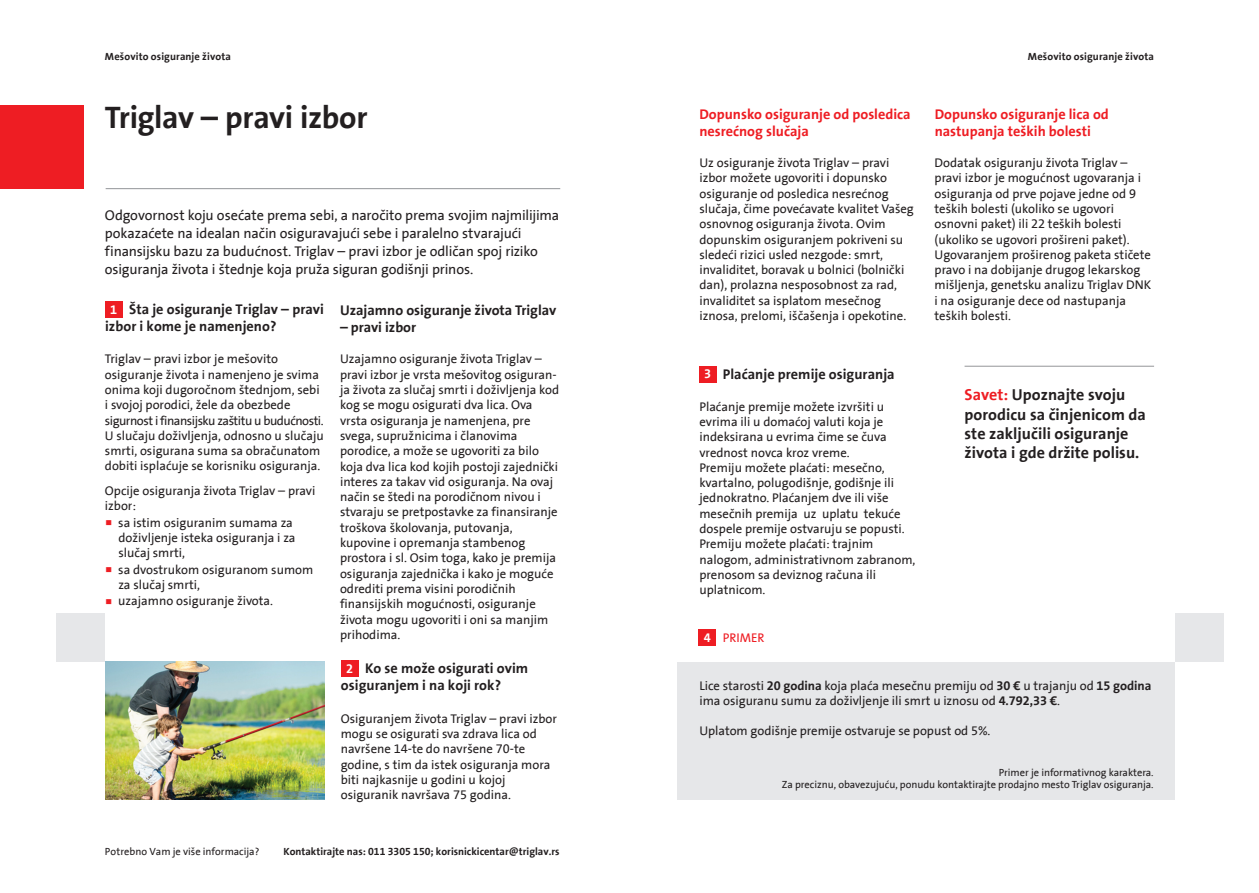
<style>
.page{position:relative;width:1259px;height:893px;background:#fff}
.page>*{position:absolute;margin:0;border:0;box-sizing:border-box;transform-origin:0 0}
.t1{font:700 31.5px "Triglav The Sans";letter-spacing:-.015em;color:#231f20}
.t2{font:700 16.05px/19.2px "Triglav The Sans";color:#231f20}
.t3{font:14.25px/18px "Triglav The Sans";letter-spacing:-.01em;color:#231f20}
.t4{font:700 14.25px/17.1px "Triglav The Sans";color:#231f20}
.t5{font:700 14.25px/16.5px "Triglav The Sans";color:#ee1d23}
.t6{font:12.75px/15.3px "Triglav The Sans";color:#231f20}
.t7{font:12.75px "Triglav The Sans";color:#ee1d23}
.t8{font:700 12.75px "Triglav The Sans";color:#fff}
.t9{font:10.5px/12.6px "Triglav The Sans";letter-spacing:-.005em;color:#231f20;text-align:right}
.t10{font:700 10.5px "Triglav The Sans";color:#231f20}
.s1{font-family:"Times New Roman";font-size:22.5px;color:#ee1d23}
.s2{font-size:12.75px;color:#fff}
.s3{font-weight:700;color:#fff}
.s4{color:#ee1d23}
.s5{font-weight:700}
</style>
<div class="page">
<div style="left:0;top:105px;width:84px;height:84px;background:#ee1d23"></div>
<div style="left:105px;top:301px;width:17px;height:17px;background:#ee1d23"></div>
<div style="left:341px;top:661px;width:17px;height:16px;background:#ee1d23"></div>
<img style="left:106px;top:662px;width:218px;height:137px">
<div style="left:56px;top:613px;width:49px;height:49px;background:#e6e7e9"></div>
<div style="left:1175px;top:613px;width:49px;height:49px;background:#e6e7e9"></div>
<div style="left:699px;top:629px;width:17px;height:17px;background:#ee1d23"></div>
<div style="left:699px;top:366px;width:17px;height:17px;background:#ee1d23"></div>
<hr style="left:964px;top:366px;width:190px;height:1px;background:#949699">
<hr style="left:106px;top:188px;width:454px;height:1px;background:#939598">
<div style="left:677px;top:662px;width:498px;height:137px;background:#e6e7e9"></div>
<p class="t10" style="left:105px;top:51px;width:128px">Mešovito osiguranje života</p>
<p class="t10" style="left:1028px;top:51px;width:128px">Mešovito osiguranje života</p>
<h1 class="t1" style="left:105px;top:99px;width:264px">Triglav – pravi izbor</h1>
<p class="t3" style="left:105px;top:207px;width:456px">Odgovornost koju osećate prema sebi, a naročito prema svojim najmilijima pokazaćete na idealan način osiguravajući sebe i paralelno stvarajući finansijsku bazu za budućnost. Triglav – pravi izbor je odličan spoj riziko osiguranja života i štednje koja pruža siguran godišnji prinos.</p>
<p class="t4" style="left:105px;top:301px;width:220px;text-indent:24px">Šta je osiguranje Triglav – pravi izbor i kome je namenjeno?</p>
<p class="t6" style="left:105px;top:352px;width:220px">Triglav – pravi izbor je mešovito osiguranje života i namenjeno je svima onima koji dugoročnom štednjom, sebi i svojoj porodici, žele da obezbede sigurnost i finansijsku zaštitu u budućnosti.<br>U slučaju doživljenja, odnosno u slučaju smrti, osigurana suma sa obračunatom dobiti isplaćuje se korisniku osiguranja.</p>
<p class="t6" style="left:105px;top:483px;width:212px">Opcije osiguranja života Triglav – pravi izbor:</p>
<p class="t6" style="left:118px;top:515px;width:179px;text-indent:-13px"><span class="s1">▪</span> sa istim osiguranim sumama za doživljenje isteka osiguranja i za slučaj smrti,</p>
<p class="t6" style="left:118px;top:562px;width:196px;text-indent:-13px"><span class="s1">▪</span> sa dvostrukom osiguranom sumom za slučaj smrti,</p>
<p class="t6" style="left:105px;top:594px;width:170px"><span class="s1">▪</span> uzajamno osiguranje života.</p>
<p class="t8" style="left:110px;top:302px;width:9px">1</p>
<p class="t4" style="left:340px;top:302px;width:218px">Uzajamno osiguranje života Triglav</p>
<p class="t4" style="left:340px;top:319px;width:78px">– pravi izbor</p>
<p class="t6" style="left:340px;top:352px;width:221px">Uzajamno osiguranje života Triglav – pravi izbor je vrsta mešovitog osiguran&shy;ja života za slučaj smrti i doživljenja kod kog se mogu osigurati dva lica. Ova vrsta osiguranja je namenjena, pre svega, supružnicima i članovima porodice, a može se ugovoriti za bilo koja dva lica kod kojih postoji zajednički interes za takav vid osiguranja. Na ovaj način se štedi na porodičnom nivou i stvaraju se pretpostavke za finansiranje troškova školovanja, putovanja, kupovine i opremanja stambenog prostora i sl. Osim toga, kako je premija osiguranja zajednička i kako je moguće odrediti prema visini porodičnih finansijskih mogućnosti, osiguranje života mogu ugovoriti i oni sa manjim prihodima.</p>
<p class="t4" style="left:341px;top:660px;width:189px;text-indent:24px">Ko se može osigurati ovim osiguranjem i na koji rok?</p>
<p class="t6" style="left:341px;top:711px;width:218px">Osiguranjem života Triglav – pravi izbor mogu se osigurati sva zdrava lica od navršene 14-te do navršene 70-te godine, s tim da istek osiguranja mora biti najkasnije u godini u kojoj osiguranik navršava 75 godina.</p>
<p class="t8" style="left:346px;top:661px;width:9px">2</p>
<p class="t9" style="left:105px;top:845px;width:156px">Potrebno Vam je više informacija?</p>
<p class="t10" style="left:283px;top:846px;width:278px">Kontaktirajte nas: 011 3305 150; korisnickicentar@triglav.rs</p>
<p class="t5" style="left:699px;top:106px;width:213px">Dopunsko osiguranje od posledica nesrećnog slučaja</p>
<p class="t5" style="left:934px;top:106px;width:176px">Dopunsko osiguranje lica od nastupanja teških bolesti</p>
<p class="t6" style="left:699px;top:155px;width:216px">Uz osiguranje života Triglav – pravi izbor možete ugovoriti i dopunsko osiguranje od posledica nesrećnog slučaja, čime povećavate kvalitet Vašeg osnovnog osiguranja života. Ovim dopunskim osiguranjem pokriveni su sledeći rizici usled nezgode: smrt, invaliditet, boravak u bolnici (bolnički dan), prolazna nesposobnost za rad, invaliditet sa isplatom mesečnog iznosa, prelomi, iščašenja i opekotine.</p>
<p class="t6" style="left:934px;top:155px;width:218px">Dodatak osiguranju života Triglav – pravi izbor je mogućnost ugovaranja i osiguranja od prve pojave jedne od 9 teških bolesti (ukoliko se ugovori osnovni paket) ili 22 teških bolesti (ukoliko se ugovori prošireni paket).<br>Ugovaranjem proširenog paketa stičete pravo i na dobijanje drugog lekarskog mišljenja, genetsku analizu Triglav DNK i na osiguranje dece od nastupanja teških bolesti.</p>
<p class="t4" style="left:704px;top:366px;width:192px"><span class="s2">3</span> Plaćanje premije osiguranja</p>
<p class="t6" style="left:699px;top:399px;width:217px">Plaćanje premije možete izvršiti u evrima ili u domaćoj valuti koja je indeksirana u evrima čime se čuva vrednost novca kroz vreme.<br>Premiju možete plaćati: mesečno, kvartalno, polugodišnje, godišnje ili jednokratno. Plaćanjem dve ili više mesečnih premija uz uplatu tekuće dospele premije ostvaruju se popusti.<br>Premiju možete plaćati: trajnim nalogom, administrativnom zabranom, prenosom sa deviznog računa ili uplatnicom.</p>
<p class="t7" style="left:704px;top:631px;width:62px"><span class="s3">4</span> PRIMER</p>
<p class="t2" style="left:964px;top:386px;width:183px"><span class="s4">Savet:</span> Upoznajte svoju porodicu sa činjenicom da ste zaključili osiguranje života i gde držite polisu.</p>
<p class="t6" style="left:699px;top:678px;width:453px">Lice starosti <span class="s5">20 godina</span> koja plaća mesečnu premiju od <span class="s5">30 €</span> u trajanju od <span class="s5">15 godina </span>ima osiguranu sumu za doživljenje ili smrt u iznosu od <span class="s5">4.792,33 €</span>.</p>
<p class="t6" style="left:699px;top:724px;width:292px">Uplatom godišnje premije ostvaruje se popust od 5%.</p>
<p class="t9" style="left:782px;top:766px;width:373px">Primer je informativnog karaktera.<br>Za preciznu, obavezujuću, ponudu kontaktirajte prodajno mesto Triglav osiguranja.</p>
</div>
